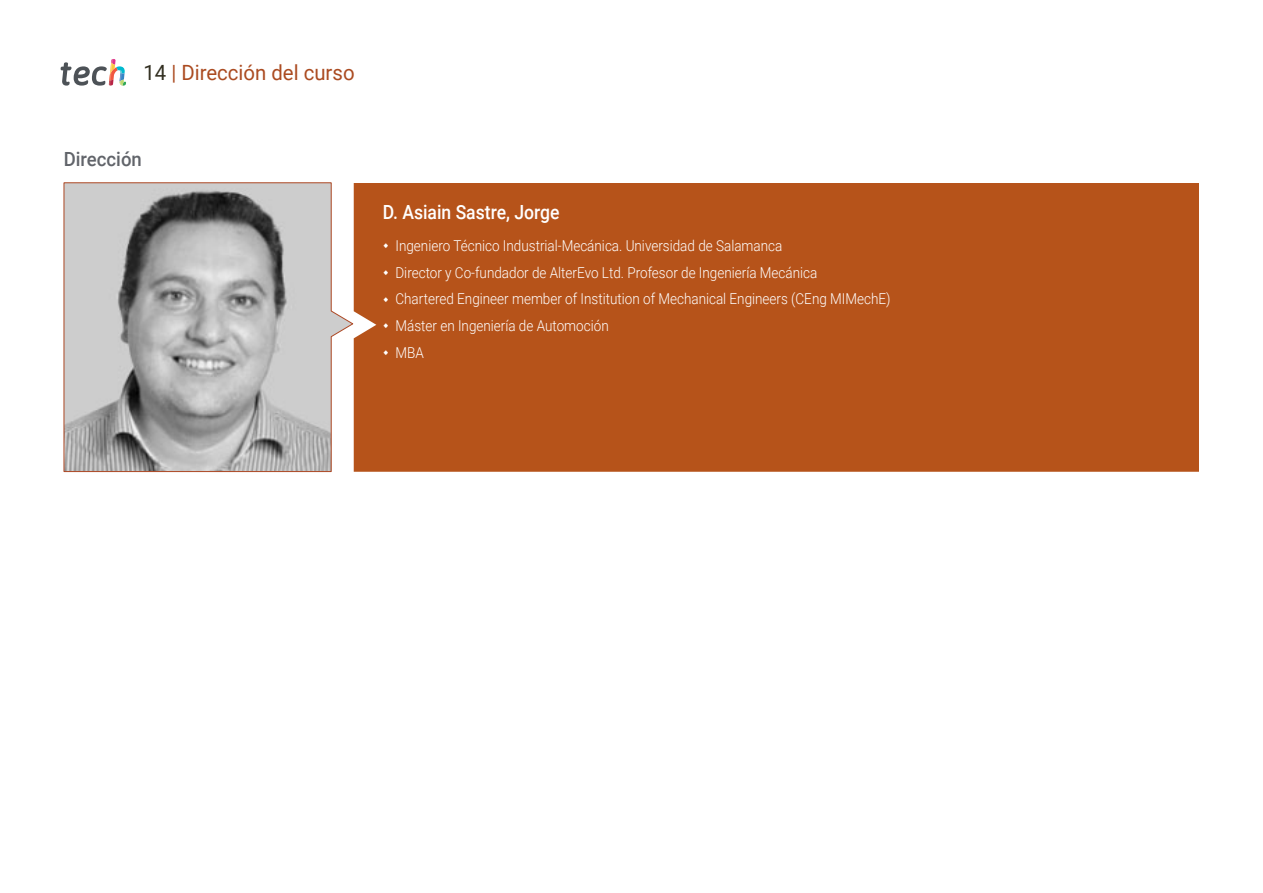
<style>
.page{position:relative;width:1263px;height:893px;background:#fff}
.page>*{position:absolute;margin:0;border:0;box-sizing:border-box;transform-origin:0 0}
.t1{font:21px "Roboto";color:#ab4b21}
.t2{font:500 19.5px "Roboto";color:#fff;scale:.9 1}
.t3{font:500 19.5px "Roboto";color:#61646a;scale:.95 1}
.t4{font:300 15px/26.7px "Roboto";color:#fff;scale:.9 1}
.s1{color:#312e20}
</style>
<div class="page">
<svg style="left:61px;top:59px;width:65px;height:27px"></svg>
<div style="left:354px;top:183px;width:845px;height:289px;background:#b6531a"></div>
<svg style="left:64px;top:182px;width:289px;height:290px"></svg>
<svg style="left:384px;top:243px;width:4px;height:5px"></svg>
<svg style="left:384px;top:270px;width:4px;height:5px"></svg>
<svg style="left:384px;top:297px;width:4px;height:5px"></svg>
<svg style="left:384px;top:323px;width:4px;height:5px"></svg>
<svg style="left:384px;top:350px;width:4px;height:5px"></svg>
<h1 class="t1" style="left:144px;top:57px;width:213px"><span class="s1">14</span> | Dirección del curso</h1>
<h2 class="t3" style="left:64px;top:145px;width:84px">Dirección</h2>
<h2 class="t2" style="left:383px;top:198px;width:198px">D. Asiain Sastre, Jorge</h2>
<p class="t4" style="left:395px;top:232px;width:552px">Ingeniero Técnico Industrial-Mecánica. Universidad de Salamanca<br>Director y Co-fundador de AlterEvo Ltd. Profesor de Ingeniería Mecánica<br>Chartered Engineer member of Institution of Mechanical Engineers (CEng MIMechE)<br>Máster en Ingeniería de Automoción<br>MBA</p>
</div>
